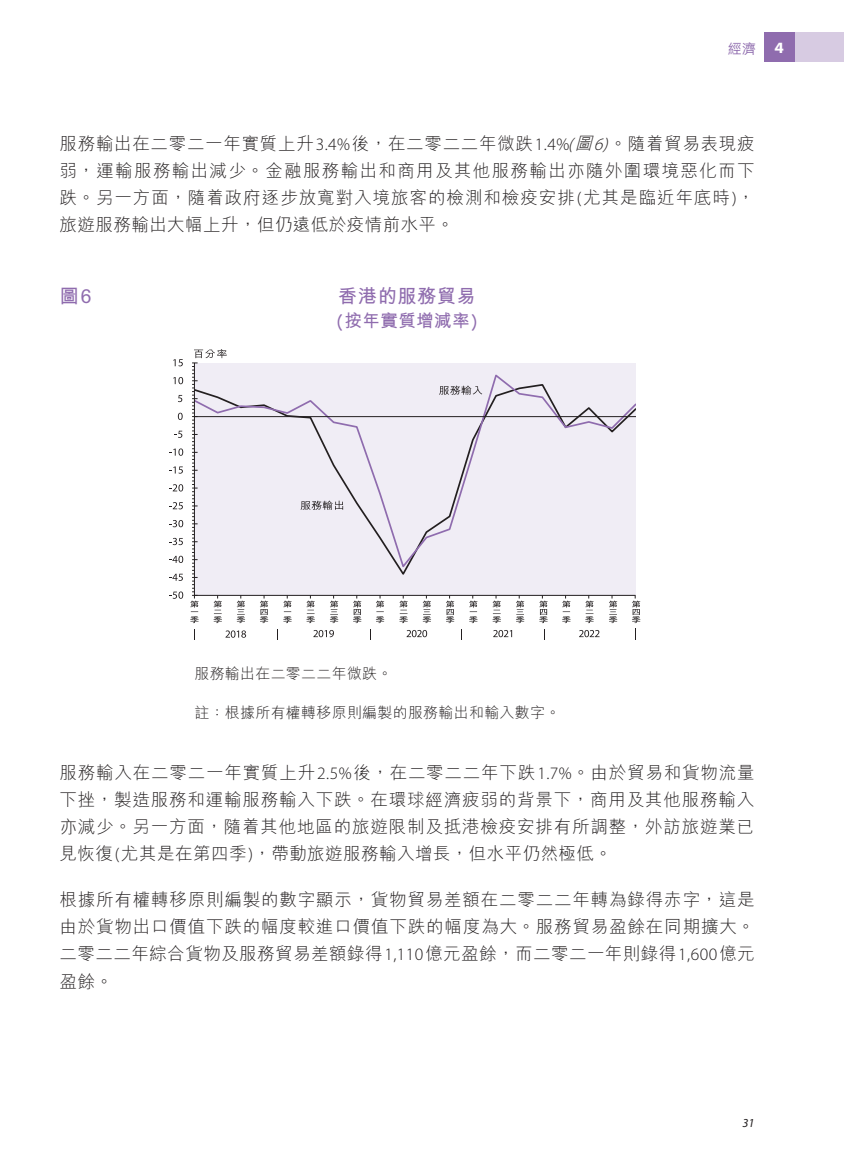
<style>
.page{position:relative;width:844px;height:1166px;background:#fff}
.page>*{position:absolute;margin:0;border:0;box-sizing:border-box;transform-origin:0 0}
.t1{font:700 19.25px "M Hei HK";letter-spacing:.025em;color:#8f6cae}
.t2{font:300 17.5px/27.1px "M Hei HK";letter-spacing:.025em;color:#231f20;text-align:justify}
.t3{font:700 17.5px "M Hei HK";letter-spacing:.025em;color:#8f6cae}
.t4{font:300 14.88px "M Hei HK";letter-spacing:.025em;color:#231f20}
.t5{font:500 14px "M Hei HK";color:#8f6cae}
.t6{font:italic 12.25px "Myriad Pro";color:#231f20}
.s1{font-family:"Myriad Pro";font-weight:700;font-stretch:semi-expanded;font-size:15.75px;color:#fff}
.s2{font-family:"Myriad Pro"}
.s3{font-family:"Myriad Pro";font-style:italic}
.s4{font-style:italic}
</style>
<div class="page">
<div style="left:194px;top:363px;width:441px;height:232px;background:#f0edf5"></div>
<svg style="left:225px;top:630px;width:21px;height:8px"></svg>
<svg style="left:313px;top:630px;width:21px;height:7px"></svg>
<svg style="left:406px;top:630px;width:21px;height:7px"></svg>
<svg style="left:493px;top:630px;width:19px;height:7px"></svg>
<svg style="left:579px;top:630px;width:20px;height:7px"></svg>
<svg style="left:169px;top:591px;width:10px;height:8px"></svg>
<svg style="left:178px;top:591px;width:5px;height:8px"></svg>
<svg style="left:169px;top:574px;width:14px;height:7px"></svg>
<svg style="left:169px;top:556px;width:14px;height:7px"></svg>
<svg style="left:169px;top:538px;width:14px;height:7px"></svg>
<svg style="left:169px;top:520px;width:14px;height:7px"></svg>
<svg style="left:169px;top:502px;width:14px;height:7px"></svg>
<svg style="left:169px;top:484px;width:14px;height:7px"></svg>
<svg style="left:169px;top:466px;width:14px;height:8px"></svg>
<svg style="left:169px;top:448px;width:10px;height:8px"></svg>
<svg style="left:178px;top:448px;width:5px;height:8px"></svg>
<svg style="left:174px;top:431px;width:8px;height:7px"></svg>
<svg style="left:178px;top:413px;width:5px;height:7px"></svg>
<svg style="left:178px;top:395px;width:4px;height:7px"></svg>
<svg style="left:173px;top:377px;width:10px;height:7px"></svg>
<svg style="left:173px;top:359px;width:10px;height:7px"></svg>
<hr style="left:194px;top:595px;width:441px;height:1px;background:#231f20">
<svg style="left:190px;top:349px;width:37px;height:274px"></svg>
<svg style="left:236px;top:595px;width:9px;height:28px"></svg>
<svg style="left:260px;top:595px;width:8px;height:28px"></svg>
<svg style="left:283px;top:595px;width:9px;height:28px"></svg>
<svg style="left:306px;top:595px;width:9px;height:28px"></svg>
<svg style="left:330px;top:595px;width:8px;height:28px"></svg>
<svg style="left:353px;top:595px;width:8px;height:28px"></svg>
<svg style="left:375px;top:595px;width:9px;height:28px"></svg>
<svg style="left:399px;top:595px;width:9px;height:28px"></svg>
<svg style="left:422px;top:595px;width:9px;height:28px"></svg>
<svg style="left:445px;top:595px;width:9px;height:28px"></svg>
<svg style="left:469px;top:595px;width:8px;height:28px"></svg>
<svg style="left:492px;top:595px;width:9px;height:28px"></svg>
<svg style="left:515px;top:595px;width:9px;height:28px"></svg>
<svg style="left:539px;top:595px;width:8px;height:28px"></svg>
<svg style="left:562px;top:595px;width:8px;height:28px"></svg>
<svg style="left:585px;top:595px;width:8px;height:28px"></svg>
<svg style="left:608px;top:595px;width:9px;height:28px"></svg>
<svg style="left:631px;top:595px;width:9px;height:44px"></svg>
<svg style="left:195px;top:372px;width:440px;height:198px"></svg>
<hr style="left:194px;top:416px;width:441px;height:1px;background:#231f20">
<hr style="left:194px;top:363px;width:1px;height:232px;background:#231f20">
<div style="left:794px;top:33px;width:49px;height:29px;background:#d7cbe2"></div>
<div style="left:763px;top:33px;width:31px;height:29px;background:#8f6cae"></div>
<p class="t5" style="left:727px;top:39px;width:58px">經濟 <span class="s1">4</span></p>
<p class="t2" style="left:60px;top:129px;width:696px">服務輸出在二零二一年實質上升<span class="s2">3.4%</span>後，在二零二二年微跌<span class="s2">1.4%</span><span class="s3">(</span><span class="s4">圖</span><span class="s3">6)</span>。隨着貿易表現疲弱，運輸服務輸出減少。金融服務輸出和商用及其他服務輸出亦隨外圍環境惡化而下跌。另一方面，隨着政府逐步放寬對入境旅客的檢測和檢疫安排<span class="s2">(</span>尤其是臨近年底時<span class="s2">)</span>，旅遊服務輸出大幅上升，但仍遠低於疫情前水平。</p>
<p class="t1" style="left:60px;top:282px;width:33px">圖6</p>
<p class="t1" style="left:338px;top:282px;width:139px">香港的服務貿易</p>
<p class="t3" style="left:337px;top:308px;width:142px">(按年實質增減率)</p>
<p class="t4" style="left:194px;top:666px;width:199px">服務輸出在二零二二年微跌。</p>
<p class="t4" style="left:194px;top:705px;width:367px">註：根據所有權轉移原則編製的服務輸出和輸入數字。</p>
<p class="t2" style="left:60px;top:759px;width:696px">服務輸入在二零二一年實質上升<span class="s2">2.5%</span>後，在二零二二年下跌<span class="s2">1.7%</span>。由於貿易和貨物流量下挫，製造服務和運輸服務輸入下跌。在環球經濟疲弱的背景下，商用及其他服務輸入亦減少。另一方面，隨着其他地區的旅遊限制及抵港檢疫安排有所調整，外訪旅遊業已見恢復<span class="s2">(</span>尤其是在第四季<span class="s2">)</span>，帶動旅遊服務輸入增長，但水平仍然極低。</p>
<p class="t2" style="left:60px;top:886px;width:696px">根據所有權轉移原則編製的數字顯示，貨物貿易差額在二零二二年轉為錄得赤字，這是由於貨物出口價值下跌的幅度較進口價值下跌的幅度為大。服務貿易盈餘在同期擴大。二零二二年綜合貨物及服務貿易差額錄得<span class="s2">1,110</span>億元盈餘，而二零二一年則錄得<span class="s2">1,600</span>億元盈餘。</p>
<p class="t6" style="left:742px;top:1116px;width:14px">31</p>
</div>
